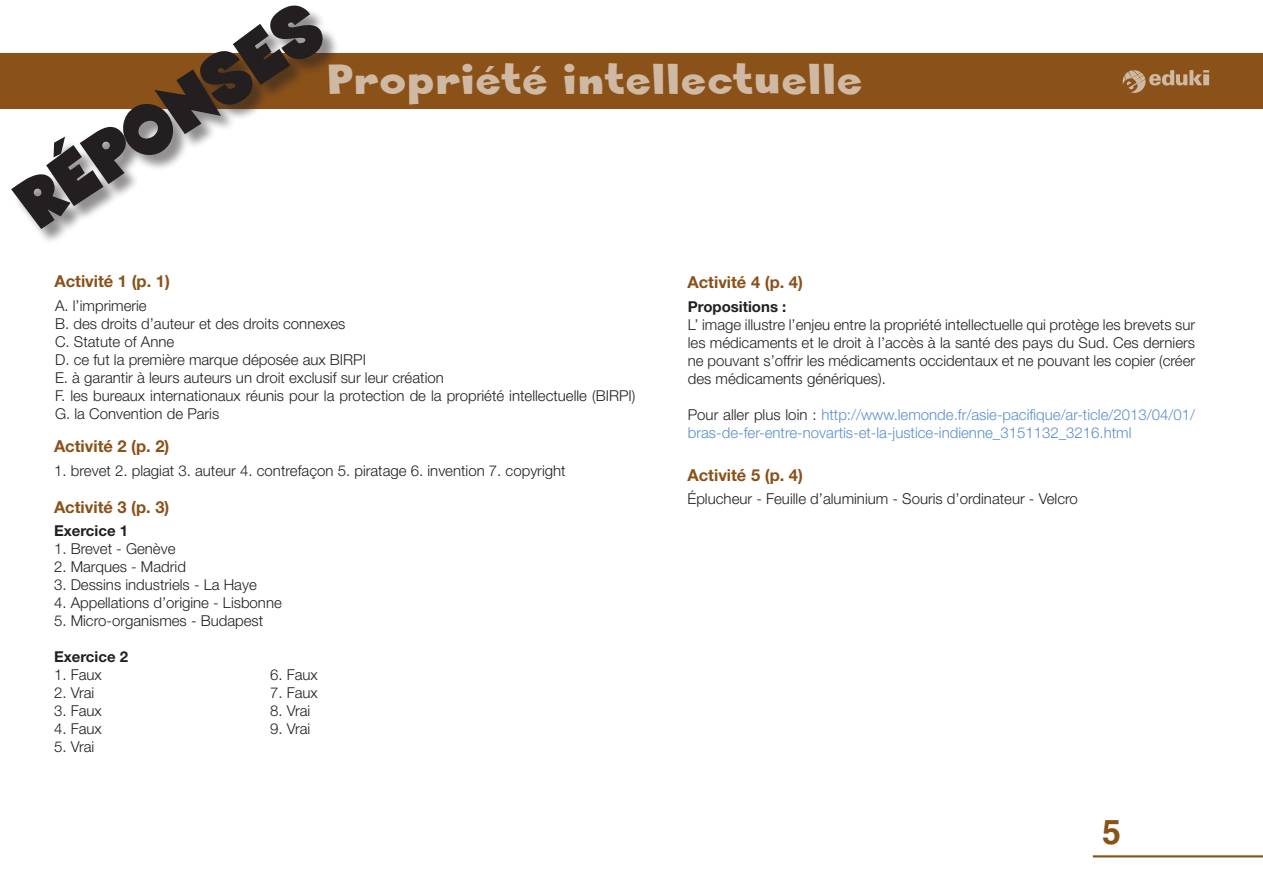
<style>
.page{position:relative;width:1263px;height:893px;background:#fff}
.page>*{position:absolute;margin:0;border:0;box-sizing:border-box;transform-origin:0 0}
.t1{font:72px "Sneakerhead BTN";color:#231f20}
.t2{font:45px "Sneakerhead BTN";letter-spacing:.03em;color:#d0b9a3}
.t3{font:700 34.2px "Helvetica LT Std";color:#8a5119}
.t4{font:700 16.5px "Helvetica Neue LT Std";color:#8a5119}
.Texte_jeux{font:300 15px/18px "Helvetica Neue LT Std";color:#231f20}
.Texte_jeux-2{font:300 15px/18px "Helvetica Neue LT Std";color:#5b8fcb}
.Texte_jeux-3{font:700 15px "Helvetica Neue LT Std";color:#231f20}
.s1{color:#231f20}
</style>
<div class="page">
<div style="left:0;top:53px;width:1263px;height:56px;background:#8a5119"></div>
<hr style="left:1093px;top:855px;width:170px;height:2px;background:#8a5119">
<svg style="left:1122px;top:70px;width:87px;height:23px;background:#a4784d"></svg>
<div style="left:13px;top:7px;width:327px;height:238px;background:#231f20;opacity:.5"></div>
<svg style="left:9px;top:5px;width:314px;height:226px"></svg>
<h1 class="t1" style="left:2px;top:176px;width:349px;rotate:-33deg">RÉPONSES</h1>
<h2 class="t2" style="left:327px;top:54px;width:537px">Propriété intellectuelle</h2>
<p class="t4" style="left:54px;top:271px;width:117px">Activité 1 (p. 1)</p>
<p class="Texte_jeux" style="left:55px;top:296px;width:93px">A. l’imprimerie</p>
<p class="Texte_jeux" style="left:55px;top:314px;width:292px">B. des droits d’auteur et des droits connexes</p>
<p class="Texte_jeux" style="left:55px;top:332px;width:121px">C. Statute of Anne</p>
<p class="Texte_jeux" style="left:55px;top:350px;width:312px">D. ce fut la première marque déposée aux BIRPI</p>
<p class="Texte_jeux" style="left:55px;top:368px;width:390px">E. à garantir à leurs auteurs un droit exclusif sur leur création</p>
<p class="Texte_jeux" style="left:55px;top:386px;width:582px">F. les bureaux internationaux réunis pour la protection de la propriété intellectuelle (BIRPI)<br>G. la Convention de Paris</p>
<p class="t4" style="left:54px;top:436px;width:117px">Activité 2 (p. 2)</p>
<p class="Texte_jeux" style="left:54px;top:461px;width:513px">1. brevet 2. plagiat 3. auteur 4. contrefaçon 5. piratage 6. invention 7. copyright</p>
<p class="t4" style="left:54px;top:497px;width:117px">Activité 3 (p. 3)</p>
<p class="Texte_jeux-3" style="left:54px;top:522px;width:76px">Exercice 1</p>
<p class="Texte_jeux" style="left:54px;top:540px;width:123px">1. Brevet - Genève</p>
<p class="Texte_jeux" style="left:54px;top:558px;width:133px">2. Marques - Madrid</p>
<p class="Texte_jeux" style="left:54px;top:576px;width:204px">3. Dessins industriels - La Haye</p>
<p class="Texte_jeux" style="left:54px;top:594px;width:229px">4. Appellations d’origine - Lisbonne</p>
<p class="Texte_jeux" style="left:54px;top:612px;width:211px">5. Micro-organismes - Budapest</p>
<p class="Texte_jeux-3" style="left:54px;top:648px;width:76px">Exercice 2</p>
<p class="Texte_jeux" style="left:54px;top:666px;width:49px">1. Faux</p>
<p class="Texte_jeux" style="left:270px;top:666px;width:49px">6. Faux</p>
<p class="Texte_jeux" style="left:54px;top:684px;width:42px">2. Vrai</p>
<p class="Texte_jeux" style="left:270px;top:684px;width:49px">7. Faux</p>
<p class="Texte_jeux" style="left:54px;top:702px;width:49px">3. Faux</p>
<p class="Texte_jeux" style="left:270px;top:702px;width:42px">8. Vrai</p>
<p class="Texte_jeux" style="left:54px;top:720px;width:49px">4. Faux</p>
<p class="Texte_jeux" style="left:270px;top:720px;width:42px">9. Vrai</p>
<p class="Texte_jeux" style="left:54px;top:738px;width:42px">5. Vrai</p>
<p class="t4" style="left:687px;top:272px;width:117px">Activité 4 (p. 4)</p>
<p class="Texte_jeux-3" style="left:688px;top:297px;width:100px">Propositions :</p>
<p class="Texte_jeux" style="left:688px;top:315px;width:509px;text-align:justify">L’ image illustre l’enjeu entre la propriété intellectuelle qui protège les brevets sur les médicaments et le droit à l’accès à la santé des pays du Sud. Ces derniers ne pouvant s’offrir les médicaments occidentaux et ne pouvant les copier (créer des médicaments génériques).</p>
<p class="Texte_jeux-2" style="left:688px;top:405px;width:509px"><span class="s1">Pour aller plus loin :</span> http://www.lemonde.fr/asie-pacifique/ar-ticle/2013/04/01/ bras-de-fer-entre-novartis-et-la-justice-indienne_3151132_3216.html</p>
<p class="t4" style="left:687px;top:464px;width:117px">Activité 5 (p. 4)</p>
<p class="Texte_jeux" style="left:687px;top:489px;width:392px">Éplucheur - Feuille d’aluminium - Souris d’ordinateur - Velcro</p>
<p class="t3" style="left:1102px;top:811px;width:20px">5</p>
</div>
